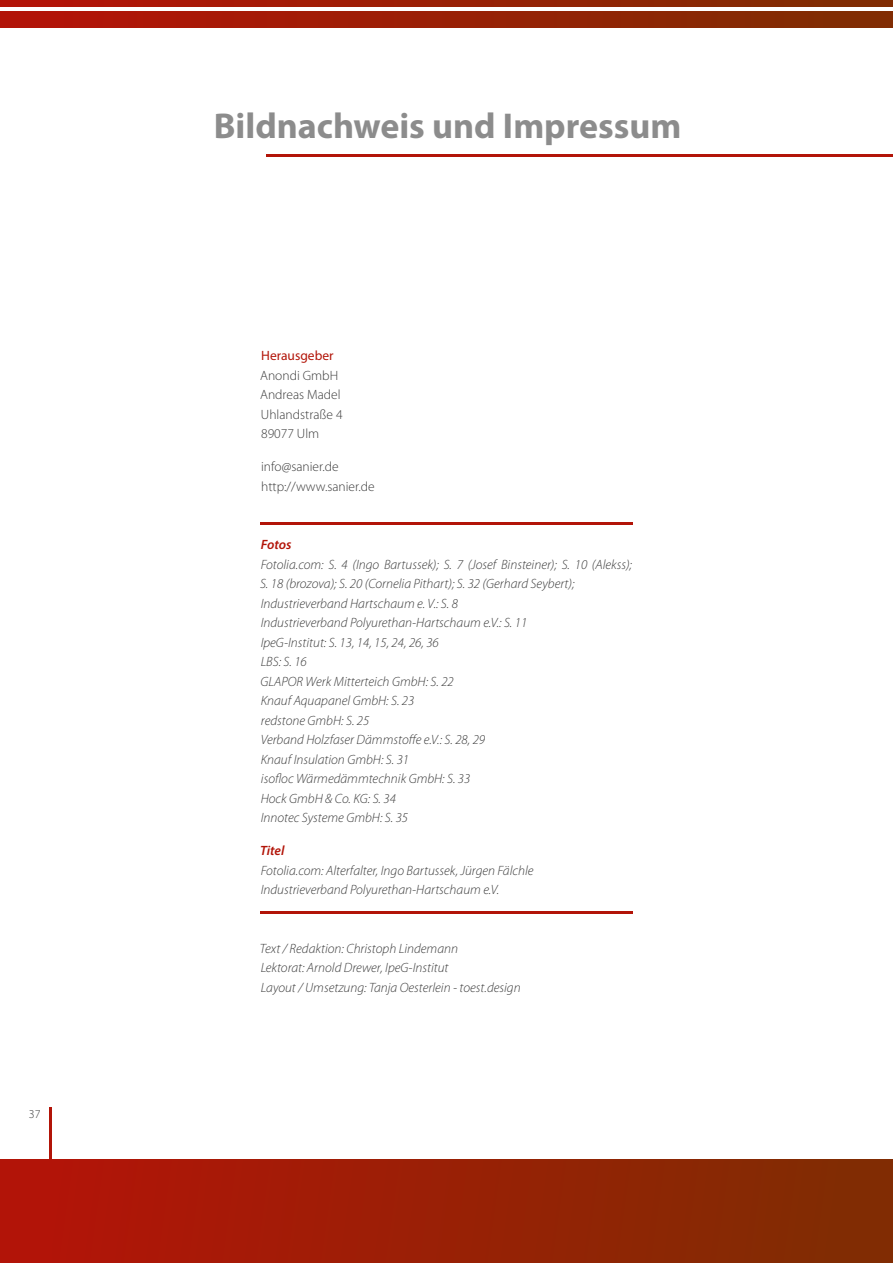
<style>
.page{position:relative;width:893px;height:1263px;background:#fff}
.page>*{position:absolute;margin:0;border:0;box-sizing:border-box;transform-origin:0 0}
.t1{font:700 36px "Myriad Pro";color:#8c8c8c}
.t2{font:italic 300 13.5px/19.5px "Myriad Pro";color:#3c3c3c}
.t3{font:300 13.5px/19.5px "Myriad Pro";color:#3c3c3c}
.t4{font:13.5px "Myriad Pro";color:#b21408}
.t5{font:italic 600 13.5px "Myriad Pro";letter-spacing:-.005em;color:#b21408}
.t6{font:300 12px "Myriad Pro";color:#3c3c3c}
</style>
<div class="page">
<div style="left:0;top:1159px;width:893px;height:104px;background:linear-gradient(to right,#b51308,#7e2d03)"></div>
<hr style="left:267px;top:154px;width:626px;height:3px;background:#b21408">
<svg style="left:0;top:0;width:893px;height:7px;background:#992005"></svg>
<div style="left:0;top:11px;width:893px;height:16px;background:linear-gradient(to right,#b51308,#7e2e03)"></div>
<hr style="left:49px;top:1108px;width:2px;height:155px;background:#b21408">
<hr style="left:260px;top:523px;width:372px;height:2px;background:#b21408">
<hr style="left:260px;top:911px;width:372px;height:3px;background:#b21408">
<p class="t6" style="left:29px;top:1106px;width:13px">37</p>
<h1 class="t1" style="left:214px;top:102px;width:469px">Bildnachweis und Impressum</h1>
<p class="t4" style="left:261px;top:347px;width:74px">Herausgeber</p>
<p class="t3" style="left:260px;top:365px;width:84px">Anondi GmbH<br>Andreas Madel<br>Uhlandstraße 4<br>89077 Ulm</p>
<p class="t3" style="left:261px;top:457px;width:115px">info@sanier.de http://www.sanier.de</p>
<p class="t5" style="left:261px;top:536px;width:32px">Fotos</p>
<p class="t2" style="left:260px;top:554px;width:374px">Fotolia.com: S. 4 (Ingo Bartussek); S. 7 (Josef Binsteiner); S. 10 (Alekss); S. 18 (brozova); S. 20 (Cornelia Pithart); S. 32 (Gerhard Seybert); Industrieverband Hartschaum e. V.: S. 8<br>Industrieverband Polyurethan-Hartschaum e.V.: S. 11<br>IpeG-Institut: S. 13, 14, 15, 24, 26, 36<br>LBS: S. 16<br>GLAPOR Werk Mitterteich GmbH: S. 22<br>Knauf Aquapanel GmbH: S. 23<br>redstone GmbH: S. 25<br>Verband Holzfaser Dämmstoffe e.V.: S. 28, 29<br>Knauf Insulation GmbH: S. 31<br>isofloc Wärmedämmtechnik GmbH: S. 33<br>Hock GmbH &amp; Co. KG: S. 34<br>Innotec Systeme GmbH: S. 35</p>
<p class="t5" style="left:260px;top:842px;width:26px">Titel</p>
<p class="t2" style="left:261px;top:860px;width:274px">Fotolia.com: Alterfalter, Ingo Bartussek, Jürgen Fälchle<br>Industrieverband Polyurethan-Hartschaum e.V.</p>
<p class="t2" style="left:260px;top:938px;width:262px">Text / Redaktion: Christoph Lindemann<br>Lektorat: Arnold Drewer, IpeG-Institut<br>Layout / Umsetzung: Tanja Oesterlein - toest.design</p>
</div>
